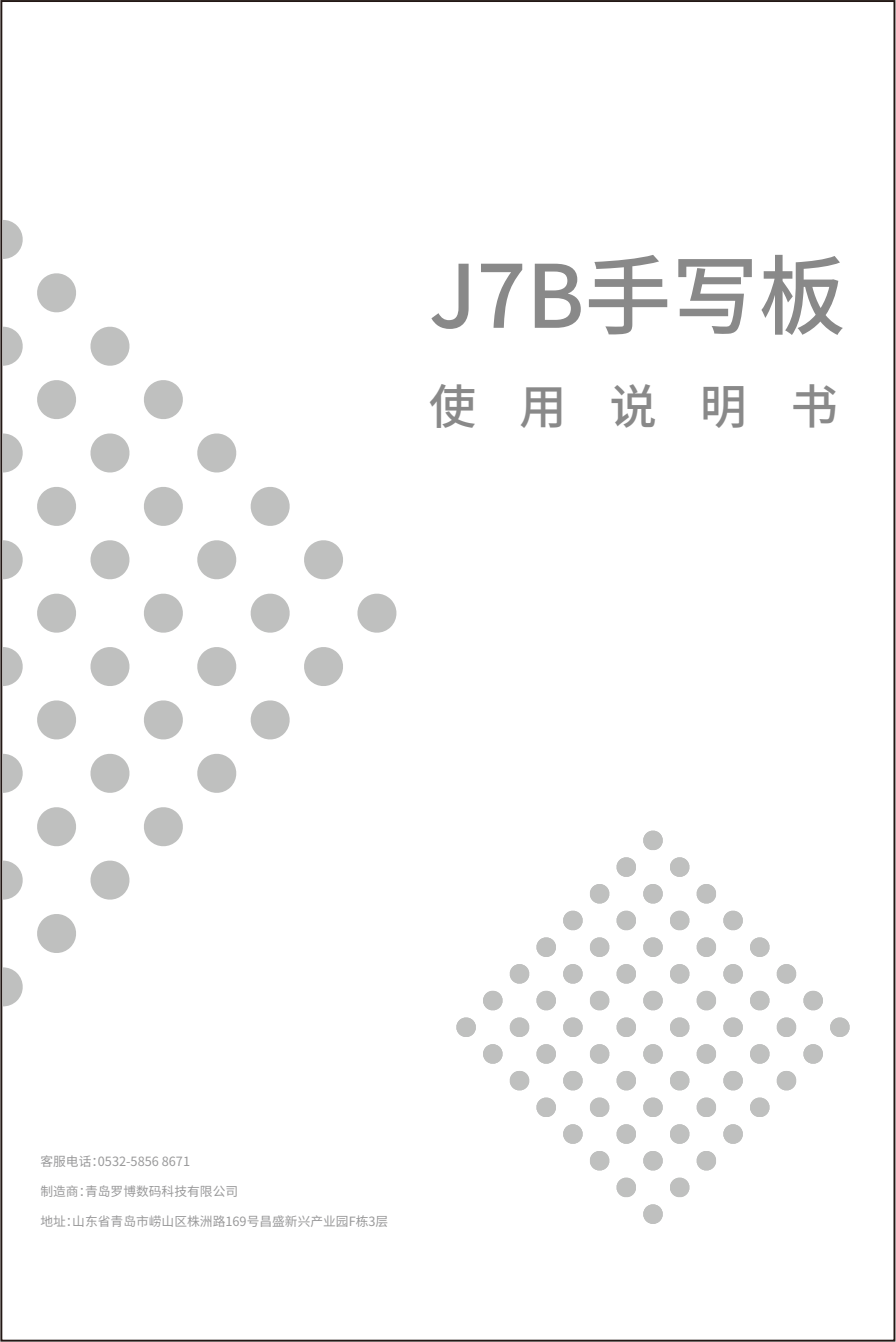
<style>
.page{position:relative;width:896px;height:1342px;background:#fff}
.page>*{position:absolute;margin:0;border:0;box-sizing:border-box;transform-origin:0 0}
.t1{font:500 87.08px "Noto Sans Hans";color:#898989}
.t2{font:500 47.48px "Noto Sans Hans";color:#898989}
.t3{font:12.83px "Noto Sans Hans";color:#99999a}
</style>
<div class="page">
<svg style="left:456px;top:964px;width:394px;height:260px"></svg>
<svg style="left:535px;top:830px;width:262px;height:154px"></svg>
<svg style="left:37px;top:700px;width:39px;height:40px"></svg>
<svg style="left:37px;top:807px;width:39px;height:40px"></svg>
<svg style="left:37px;top:914px;width:39px;height:39px"></svg>
<svg style="left:37px;top:593px;width:39px;height:40px"></svg>
<svg style="left:90px;top:754px;width:40px;height:39px"></svg>
<svg style="left:90px;top:540px;width:40px;height:40px"></svg>
<svg style="left:37px;top:487px;width:39px;height:39px"></svg>
<svg style="left:90px;top:326px;width:40px;height:40px"></svg>
<svg style="left:90px;top:433px;width:40px;height:40px"></svg>
<svg style="left:90px;top:647px;width:40px;height:39px"></svg>
<svg style="left:37px;top:273px;width:39px;height:40px"></svg>
<svg style="left:3px;top:327px;width:20px;height:39px"></svg>
<svg style="left:3px;top:647px;width:20px;height:39px"></svg>
<svg style="left:3px;top:433px;width:20px;height:40px"></svg>
<svg style="left:3px;top:540px;width:20px;height:39px"></svg>
<svg style="left:37px;top:380px;width:39px;height:39px"></svg>
<svg style="left:3px;top:754px;width:20px;height:39px"></svg>
<svg style="left:3px;top:860px;width:20px;height:40px"></svg>
<svg style="left:3px;top:967px;width:20px;height:39px"></svg>
<svg style="left:250px;top:700px;width:40px;height:40px"></svg>
<svg style="left:250px;top:487px;width:40px;height:39px"></svg>
<svg style="left:304px;top:647px;width:39px;height:39px"></svg>
<svg style="left:250px;top:593px;width:40px;height:40px"></svg>
<svg style="left:3px;top:220px;width:20px;height:39px"></svg>
<svg style="left:304px;top:540px;width:39px;height:40px"></svg>
<svg style="left:197px;top:754px;width:40px;height:39px"></svg>
<svg style="left:357px;top:593px;width:40px;height:40px"></svg>
<svg style="left:144px;top:700px;width:39px;height:40px"></svg>
<svg style="left:197px;top:647px;width:40px;height:39px"></svg>
<svg style="left:144px;top:380px;width:39px;height:39px"></svg>
<svg style="left:144px;top:593px;width:39px;height:40px"></svg>
<svg style="left:144px;top:487px;width:39px;height:39px"></svg>
<svg style="left:90px;top:860px;width:40px;height:40px"></svg>
<svg style="left:197px;top:433px;width:40px;height:40px"></svg>
<svg style="left:144px;top:807px;width:39px;height:40px"></svg>
<svg style="left:197px;top:540px;width:40px;height:40px"></svg>
<h1 class="t1" style="left:429px;top:247px;width:418px">J7B手写板</h1>
<h2 class="t2" style="left:429px;top:380px;width:411px">使 用 说 明 书</h2>
<p class="t3" style="left:40px;top:1154px;width:151px">客服电话：0532-5856 8671</p>
<p class="t3" style="left:40px;top:1184px;width:199px">制造商：青岛罗博数码科技有限公司</p>
<p class="t3" style="left:40px;top:1214px;width:349px">地址：山东省青岛市崂山区株洲路169号昌盛新兴产业园F栋3层</p>
</div>
